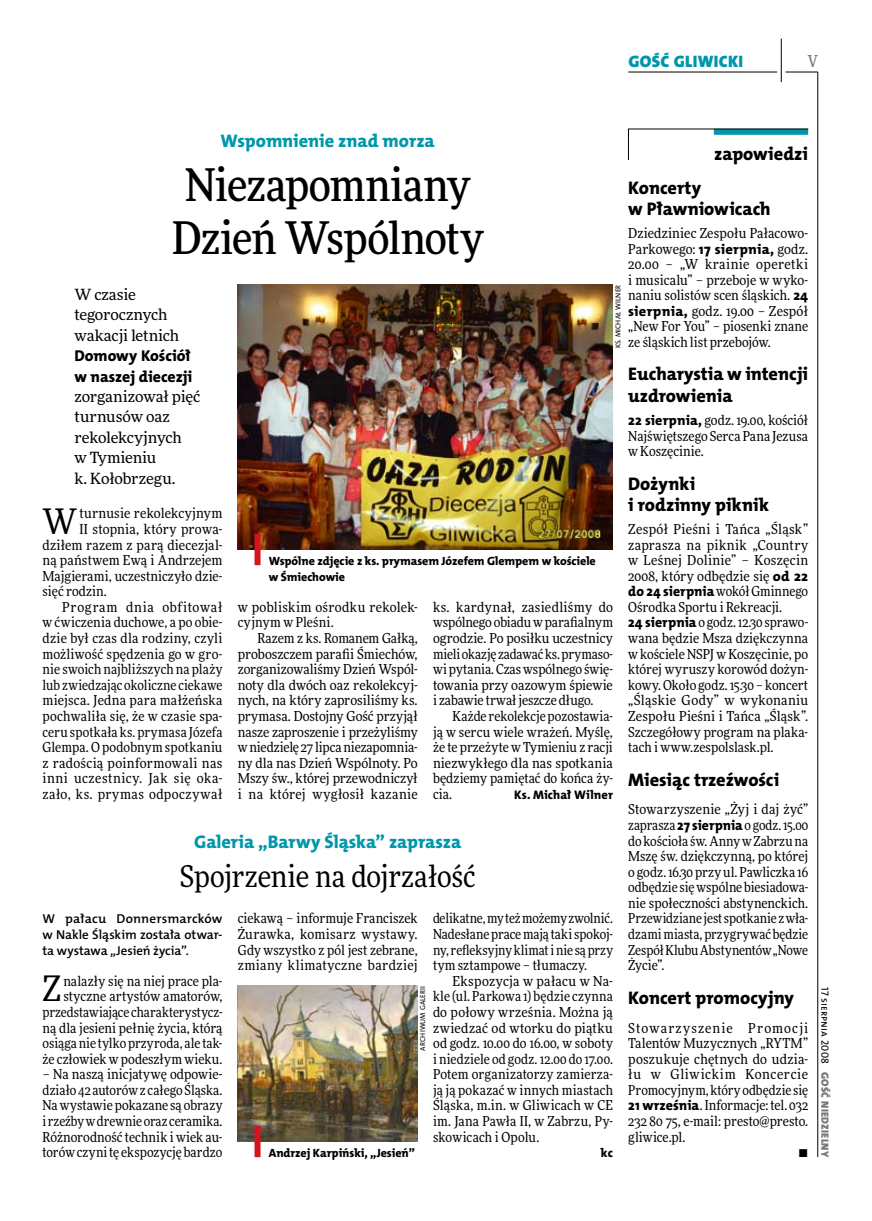
<style>
.page{position:relative;width:872px;height:1221px;background:#fff}
.page>*{position:absolute;margin:0;border:0;box-sizing:border-box;transform-origin:0 0}
.t1{font:500 45px/52.5px "Freeday Narrow";letter-spacing:-.015em;color:#000}
.t2{font:35.25px "Freeday Narrow News";color:#000}
.t3{font:30px "Freeday Narrow News";letter-spacing:-.005em;color:#000}
.t4{font:18.3px/21.6px "The Mix HP8 Ex Bld";letter-spacing:-.005em;color:#000}
.t5{font:18.3px "The Mix HP8 Ex Bld";letter-spacing:-.005em;color:#0097aa}
.t6{font:16.65px "The Mix HP9 Blk";letter-spacing:.02em;color:#0097aa}
.t7{font:500 16.5px "Freeday Narrow";color:#787779;scale:.9 1}
.t8{font:15.75px/20.4px "The Mix HP8 Ex Bld";letter-spacing:-.005em;color:#000}
.t9{font:15.45px/20.4px "Freeday News";letter-spacing:-.01em;color:#000}
.t10{font:13.8px/15.6px "Freeday Narrow News";letter-spacing:.01em;color:#000;text-align:justify}
.t11{font:13.8px "Freeday Narrow News";letter-spacing:.035em;color:#000}
.t12{font:13.8px "Freeday Narrow News";letter-spacing:.045em;color:#000}
.t13{font:13.8px "Freeday Narrow News";letter-spacing:.075em;color:#000}
.t14{font:12.9px/15.6px "The Mix HP6 Se Bld";letter-spacing:-.005em;color:#000;text-align:justify}
.t15{font:12.45px "The Mix HP8 Ex Bld";letter-spacing:.005em;color:#000}
.t16{font:12px/15.6px "The Mix HP8 Ex Bld";letter-spacing:-.005em;color:#000}
.t17{font:10.5px "The Mix HP9 Blk";letter-spacing:.025em;color:#787779}
.t18{font:10.5px "The Mix HP5 Plain";letter-spacing:.01em;color:#000}
.t19{font:7.2px "The Mix HP5 Plain";letter-spacing:.015em;color:#000}
.s1{font-family:"The Mix HP8 Ex Bld";font-size:13.95px}
</style>
<div class="page">
<hr style="left:817px;top:72px;width:1px;height:1084px;background:#000">
<hr style="left:781px;top:39px;width:1px;height:43px;background:#000">
<hr style="left:785px;top:72px;width:32px;height:1px;background:#000">
<hr style="left:628px;top:72px;width:149px;height:1px;background:#000">
<svg style="left:628px;top:129px;width:180px;height:31px"></svg>
<img style="left:238px;top:285px;width:375px;height:264px">
<img style="left:238px;top:985px;width:180px;height:156px">
<div style="left:254px;top:534px;width:6px;height:31px;background:#d4151f"></div>
<div style="left:254px;top:1125px;width:6px;height:31px;background:#d4151f"></div>
<p class="t6" style="left:628px;top:50px;width:116px">GOŚĆ GLIWICKI</p>
<p class="t7" style="left:807px;top:50px;width:13px">V</p>
<h3 class="t5" style="left:221px;top:129px;width:216px">Wspomnienie znad morza</h3>
<h1 class="t1" style="left:172px;top:158px;width:313px">Niezapomniany<br>Dzień Wspólnoty</h1>
<p class="t9" style="left:74px;top:284px;width:106px">W czasie tegorocznych wakacji letnich</p>
<p class="t8" style="left:74px;top:346px;width:119px">Domowy Kościół w naszej diecezji</p>
<p class="t9" style="left:74px;top:386px;width:127px">zorganizował pięć turnusów oaz rekolekcyjnych<br>w Tymieniu<br>k. Kołobrzegu.</p>
<h2 class="t2" style="left:43px;top:499px;width:36px">W</h2>
<p class="t10" style="left:79px;top:505px;width:144px">turnusie rekolekcyjnym</p>
<h3 class="t4" style="left:714px;top:143px;width:95px">zapowiedzi</h3>
<h3 class="t4" style="left:628px;top:177px;width:144px">Koncerty<br>w Pławniowicach</h3>
<p class="t10" style="left:628px;top:225px;width:181px">Dziedziniec Zespołu Pałacowo-Parkowego: <span class="s1">17 sierpnia,</span> godz.<br>20.00 – „W krainie operetki i musicalu” – przeboje w wyko&shy;naniu solistów scen śląskich. <span class="s1">24 sierpnia,</span> godz. 19.00 – Zespół „New For You” – piosenki znane ze śląskich list przebojów.</p>
<h3 class="t4" style="left:628px;top:363px;width:181px">Eucharystia w intencji uzdrowienia</h3>
<p class="t10" style="left:628px;top:412px;width:181px"><span class="s1">22 sierpnia,</span> godz. 19.00, kościół Najświętszego Serca Pana Jezusa w Koszęcinie.</p>
<h3 class="t4" style="left:628px;top:472px;width:143px">Dożynki<br>i rodzinny piknik</h3>
<p class="t10" style="left:628px;top:521px;width:181px;text-align:left">Zespół Pieśni i Tańca „Śląsk” zaprasza na piknik „Country w Leśnej Dolinie” – Koszęcin<br>2008, który odbędzie się <span class="s1">od 22 do 24 sierpnia</span> wokół Gminnego<br>Ośrodka Sportu i Rekreacji.<br><span class="s1">24 sierpnia</span> o godz. 12.30 sprawo&shy;wana będzie Msza dziękczynna w kościele NSPJ w Koszęcinie, po której wyruszy korowód dożyn&shy;kowy. Około godz. 15.30 – koncert „Śląskie Gody” w wykonaniu<br>Zespołu Pieśni i Tańca „Śląsk”.<br>Szczegółowy program na plaka&shy;tach i www.zespolslask.pl.</p>
<h3 class="t4" style="left:628px;top:768px;width:153px">Miesiąc trzeźwości</h3>
<p class="t10" style="left:628px;top:801px;width:181px">Stowarzyszenie „Żyj i daj żyć” zaprasza <span class="s1">27 sierpnia</span> o godz. 15.00 do kościoła św. Anny wZabrzu na Mszę św. dziękczynną, po której o godz. 16.30 przy ul. Pawliczka 16 odbędzie się wspólne biesiadowa&shy;nie społeczności abstynenckich.<br>Przewidziane jest spotkanie zwła&shy;dzami miasta, przygrywać będzie Zespół Klubu Abstynentów „Nowe Życie”.</p>
<h3 class="t4" style="left:628px;top:986px;width:167px">Koncert promocyjny</h3>
<p class="t13" style="left:628px;top:1019px;width:181px">Stowarzyszenie Promocji</p>
<p class="t10" style="left:628px;top:1035px;width:181px">Talentów Muzycznych „RYTM”</p>
<p class="t10" style="left:628px;top:1050px;width:181px">poszukuje chętnych do udzia-</p>
<p class="t12" style="left:628px;top:1065px;width:181px">łu w Gliwickim Koncercie</p>
<p class="t10" style="left:628px;top:1081px;width:181px">Promocyjnym, który odbędzie się</p>
<p class="t10" style="left:628px;top:1097px;width:181px"><span class="s1">21 września</span>. Informacje: tel. 032</p>
<p class="t10" style="left:628px;top:1112px;width:181px">232 80 75, e-mail: presto@presto.</p>
<p class="t10" style="left:628px;top:1128px;width:59px">gliwice.pl.</p>
<p class="t10" style="left:798px;top:1144px;width:11px">•</p>
<p class="t19" style="left:613px;top:348px;width:64px;rotate:-90deg">ks. Michał Wilner</p>
<p class="t10" style="left:79px;top:521px;width:144px">II stopnia, który prowa-</p>
<p class="t10" style="left:43px;top:536px;width:181px">dziłem razem z parą diecezjal-</p>
<p class="t10" style="left:43px;top:552px;width:181px">ną państwem Ewą i Andrzejem</p>
<p class="t10" style="left:43px;top:568px;width:181px">Majgierami, uczestniczyło dzie-</p>
<p class="t10" style="left:43px;top:583px;width:66px">sięć rodzin.</p>
<p class="t12" style="left:62px;top:598px;width:162px">Program dnia obfitował</p>
<p class="t10" style="left:43px;top:614px;width:181px">w ćwiczenia duchowe, a po obie-</p>
<p class="t10" style="left:43px;top:630px;width:181px">dzie był czas dla rodziny, czyli</p>
<p class="t10" style="left:43px;top:645px;width:181px">możliwość spędzenia go w gro-</p>
<p class="t10" style="left:43px;top:661px;width:181px">nie swoich najbliższych na plaży</p>
<p class="t10" style="left:43px;top:677px;width:181px">lub zwiedzając okoliczne ciekawe</p>
<p class="t10" style="left:43px;top:692px;width:181px">miejsca. Jedna para małżeńska</p>
<p class="t10" style="left:43px;top:708px;width:181px">pochwaliła się, że w czasie spa-</p>
<p class="t10" style="left:43px;top:723px;width:181px">ceru spotkała ks. prymasa Józefa</p>
<p class="t10" style="left:43px;top:739px;width:181px">Glempa. O podobnym spotkaniu</p>
<p class="t10" style="left:43px;top:754px;width:181px">z radością poinformowali nas</p>
<p class="t11" style="left:43px;top:769px;width:181px">inni uczestnicy. Jak się oka-</p>
<p class="t11" style="left:43px;top:785px;width:181px">zało, ks. prymas odpoczywał</p>
<p class="t16" style="left:269px;top:553px;width:328px">Wspólne zdjęcie z ks. prymasem Józefem Glempem w kościele w Śmiechowie</p>
<p class="t10" style="left:238px;top:599px;width:181px">w pobliskim ośrodku rekolek&shy;cyjnym w Pleśni.</p>
<p class="t10" style="left:238px;top:630px;width:181px;text-indent:20px">Razem z ks. Romanem Gałką, proboszczem parafii Śmiechów, zorganizowaliśmy Dzień Wspól&shy;noty dla dwóch oaz rekolekcyj&shy;nych, na który zaprosiliśmy ks. prymasa. Dostojny Gość przyjął nasze zaproszenie i przeżyliśmy wniedzielę 27 lipca niezapomnia&shy;ny dla nas Dzień Wspólnoty. Po Mszy św., której przewodniczył i na której wygłosił kazanie</p>
<p class="t10" style="left:433px;top:599px;width:181px">ks. kardynał, zasiedliśmy do wspólnego obiadu wparafialnym ogrodzie. Po posiłku uczestnicy mieli okazję zadawać ks. prymaso&shy;wi pytania. Czas wspólnego świę&shy;towania przy oazowym śpiewie i zabawie trwał jeszcze długo.</p>
<p class="t10" style="left:433px;top:708px;width:181px;text-indent:20px">Każde rekolekcje pozostawia&shy;ją w sercu wiele wrażeń. Myślę, że te przeżyte w Tymieniu z racji niezwykłego dla nas spotkania będziemy pamiętać do końca ży&shy;cia.</p>
<p class="t15" style="left:514px;top:786px;width:100px">Ks. Michał Wilner</p>
<h3 class="t5" style="left:194px;top:829px;width:268px">Galeria „Barwy Śląska” zaprasza</h3>
<h3 class="t3" style="left:180px;top:857px;width:297px">Spojrzenie na dojrzałość</h3>
<p class="t14" style="left:43px;top:911px;width:181px">W pałacu Donnersmarcków w Nakle Śląskim została otwar&shy;ta wystawa „Jesień życia”.</p>
<h2 class="t2" style="left:43px;top:967px;width:20px">Z</h2>
<p class="t10" style="left:238px;top:910px;width:181px">ciekawą – informuje Franciszek Żurawka, komisarz wystawy.<br>Gdy wszystko z pól jest zebrane, zmiany klimatyczne bardziej</p>
<p class="t10" style="left:433px;top:910px;width:181px">delikatne, my też możemy zwolnić.<br>Nadesłane prace mają taki spokoj&shy;ny, refleksyjny klimat inie są przy tym sztampowe – tłumaczy.</p>
<p class="t10" style="left:433px;top:972px;width:181px;text-indent:20px">Ekspozycja w pałacu w Na&shy;kle (ul. Parkowa 1) będzie czynna do połowy września. Można ją zwiedzać od wtorku do piątku od godz. 10.00 do 16.00, w soboty i niedziele od godz. 12.00 do 17.00.<br>Potem organizatorzy zamierza&shy;ją ją pokazać w innych miastach Śląska, m.in. w Gliwicach w CE im. Jana Pawła II, w Zabrzu, Py&shy;skowicach i Opolu.</p>
<p class="t15" style="left:601px;top:1144px;width:14px">kc</p>
<p class="t10" style="left:43px;top:972px;width:181px;text-align:right">nalazły się na niej prace pla&shy;styczne artystów amatorów, przedstawiające charakterystycz&shy;ną dla jesieni pełnię życia, którą osiąga nie tylko przyroda, ale tak&shy;że człowiek w podeszłym wieku.</p>
<p class="t10" style="left:43px;top:1066px;width:181px">– Na naszą inicjatywę odpowie&shy;działo 42 autorów z całego Śląska.<br>Na wystawie pokazane są obrazy i rzeźby wdrewnie oraz ceramika.<br>Różnorodność technik i wiek au&shy;torów czyni tę ekspozycję bardzo</p>
<p class="t19" style="left:418px;top:1050px;width:65px;rotate:-90deg">Archiwum galerii</p>
<p class="t16" style="left:269px;top:1145px;width:148px">Andrzej Karpiński, „Jesień”</p>
<p class="t18" style="left:832px;top:986px;width:78px;rotate:90deg">17 sierpnia 2008</p>
<p class="t17" style="left:832px;top:1071px;width:87px;rotate:90deg">GOŚĆ NIEDZIELNY</p>
</div>
